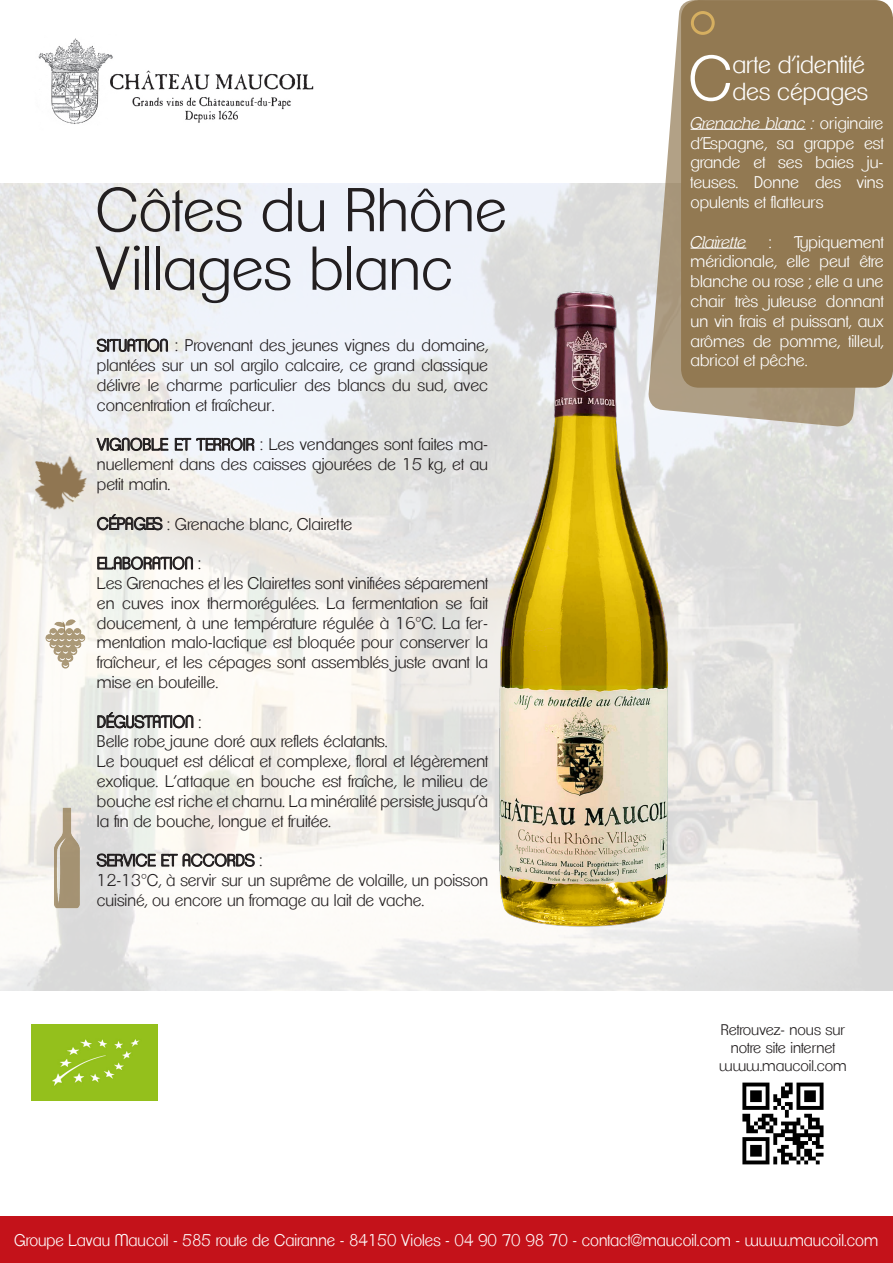
<style>
.page{position:relative;width:893px;height:1263px;background:#fff}
.page>*{position:absolute;margin:0;border:0;box-sizing:border-box;transform-origin:0 0}
.t1{font:300 61.5px "Clemente P Dae";color:#fff}
.t2{font:300 60px/58.5px "Clemente P Dae";color:#231f20}
.t3{font:300 24px/27px "Clemente P Dae";color:#fff}
.t4{font:300 16.5px/19.8px "Clemente P Dae";color:#231f20}
.t5{font:300 16.5px/19.8px "Clemente P Dae";color:#fff;text-align:justify}
.t6{font:300 16.5px "Clemente P Dae";color:#fff;scale:.95 1}
.t7{font:italic 300 16.5px "Clemente P Daf";color:#fff}
.t8{font:300 15px/18px "Clemente P Dae";color:#231f20;text-align:center}
.s1{font-family:"Clemente P Dae";font-style:normal}
</style>
<div class="page">
<img style="left:0;top:184px;width:893px;height:807px">
<div style="left:0;top:1216px;width:893px;height:47px;background:#c4121a"></div>
<img style="left:490px;top:282px;width:188px;height:653px">
<svg style="left:97px;top:338px;width:71px;height:14px"></svg>
<svg style="left:96px;top:437px;width:73px;height:14px"></svg>
<svg style="left:175px;top:437px;width:80px;height:14px"></svg>
<svg style="left:97px;top:514px;width:66px;height:16px"></svg>
<svg style="left:97px;top:556px;width:96px;height:14px"></svg>
<svg style="left:97px;top:712px;width:97px;height:16px"></svg>
<svg style="left:97px;top:853px;width:158px;height:14px"></svg>
<img style="left:742px;top:1082px;width:82px;height:83px">
<img style="left:33px;top:453px;width:56px;height:62px">
<svg style="left:647px;top:0;width:238px;height:428px"></svg>
<div style="left:681px;top:0;width:212px;height:388px;background:#927952;border-radius:18px"></div>
<div style="left:691px;top:11px;width:24px;height:24px;border:3px solid #d6af60;border-radius:50%"></div>
<hr style="left:690px;top:129px;width:116px;height:1px;background:#fff">
<hr style="left:690px;top:248px;width:56px;height:1px;background:#fff">
<img style="left:33px;top:611px;width:64px;height:65px">
<img style="left:37px;top:789px;width:51px;height:129px">
<img style="left:32px;top:1024px;width:125px;height:76px">
<img style="left:38px;top:38px;width:276px;height:86px">
<h2 class="t2" style="left:95px;top:184px;width:413px">Côtes du Rhône<br>Villages blanc</h2>
<p class="t4" style="left:97px;top:336px;width:393px;text-align:justify">SITUATION : Provenant des jeunes vignes du domaine, plantées sur un sol argilo calcaire, ce grand classique délivre le charme particulier des blancs du sud, avec concentration et fraîcheur.</p>
<p class="t4" style="left:97px;top:435px;width:393px;text-align:justify">VIGNOBLE ET TERROIR : Les vendanges sont faites ma&shy;nuellement dans des caisses ajourées de 15 kg, et au petit matin.</p>
<p class="t4" style="left:97px;top:515px;width:257px">CÉPAGES : Grenache blanc, Clairette</p>
<p class="t4" style="left:97px;top:554px;width:393px">ELABORATION :<br>Les Grenaches et les Clairettes sont vinifiées séparement en cuves inox thermorégulées. La fermentation se fait doucement, à une température régulée à 16°C. La fer&shy;mentation malo-lactique est bloquée pour conserver la fraîcheur, et les cépages sont assemblés juste avant la mise en bouteille.</p>
<p class="t4" style="left:97px;top:713px;width:393px">DÉGUSTATION :<br>Belle robe jaune doré aux reflets éclatants.<br>Le bouquet est délicat et complexe, floral et légèrement exotique. L’attaque en bouche est fraîche, le milieu de bouche est riche et charnu. La minéralité persiste jusqu’à la fin de bouche, longue et fruitée.</p>
<p class="t4" style="left:97px;top:851px;width:393px">SERVICE ET ACCORDS :<br>12-13°C, à servir sur un suprême de volaille, un poisson cuisiné, ou encore un fromage au lait de vache.</p>
<h1 class="t1" style="left:688px;top:51px;width:46px">C</h1>
<h3 class="t3" style="left:732px;top:52px;width:137px">arte d’identité des cépages</h3>
<p class="t7" style="left:690px;top:116px;width:194px">Grenache blanc : <span class="s1">originaire</span></p>
<p class="t5" style="left:690px;top:134px;width:195px">d’Espagne, sa grappe est grande et ses baies ju&shy;teuses. Donne des vins opulents et flatteurs</p>
<p class="t7" style="left:690px;top:234px;width:57px">Clairette</p>
<p class="t5" style="left:769px;top:233px;width:4px">:</p>
<p class="t5" style="left:690px;top:233px;width:195px;text-indent:104px">Typiquement méridionale, elle peut être blanche ou rose ; elle a une chair très juteuse donnant un vin frais et puissant, aux arômes de pomme, tilleul, abricot et pêche.</p>
<p class="t8" style="left:719px;top:1021px;width:129px">Retrouvez- nous sur notre site internet www.maucoil.com</p>
<p class="t6" style="left:14px;top:1233px;width:911px">Groupe Lavau Maucoil - 585 route de Cairanne - 84150 Violes - 04 90 70 98 70 - contact@maucoil.com - www.maucoil.com</p>
</div>
